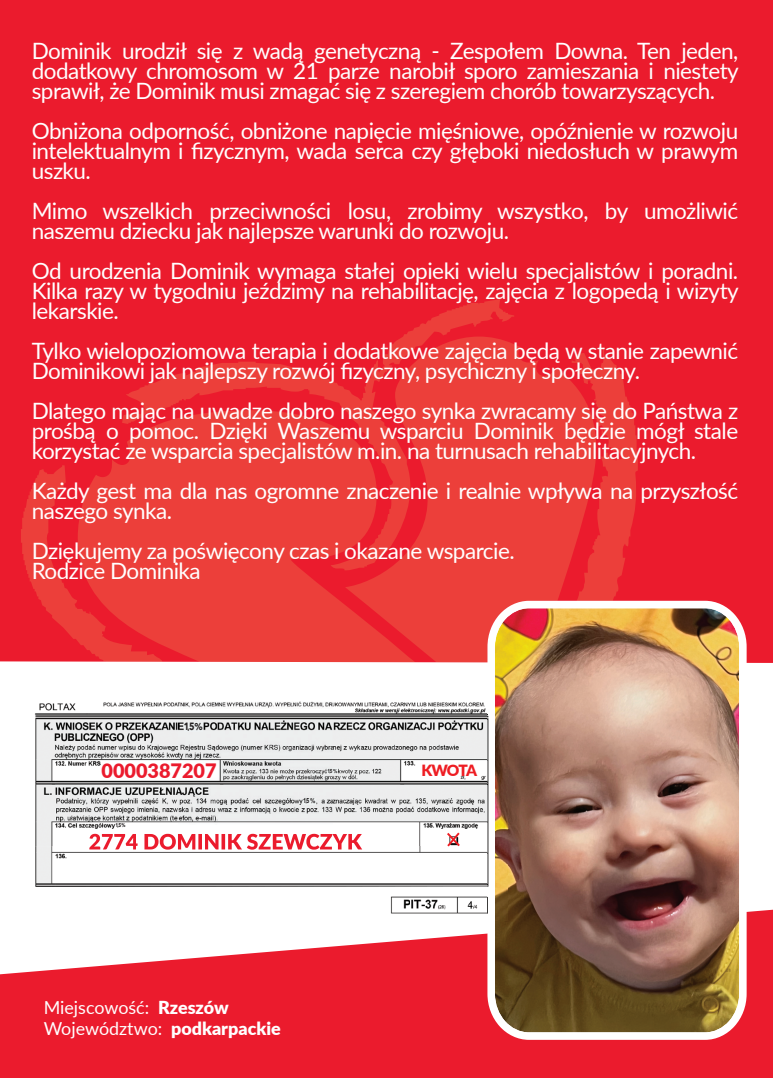
<style>
.page{position:relative;width:773px;height:1078px;background:#fff}
.page>*{position:absolute;margin:0;border:0;box-sizing:border-box;transform-origin:0 0}
.t1{font:22.5px/20px "Lato";letter-spacing:-.025em;color:#fff;text-align:justify}
.t2{font:900 19.75px "Lato";color:#eb1b2d}
.t3{font:18px/21.5px "Lato";color:#fff}
.t4{font:900 15.5px "Lato";letter-spacing:-.07em;color:#ee1d23}
.t5{font:700 10.5px "Avenir Next LT Pro";color:#231f20;scale:.81 1}
.t6{font:700 7px "Arial";color:#231f20;scale:.81 1}
.t7{font:700 5.75px "Arial";color:#231f20;scale:.81 1}
.t8{font:700 5.5px "Avenir Next LT Pro";color:#231f20;scale:.81 1}
.s1{font-size:8.25px}
.s2{font-size:9.75px}
.s3{font-size:4.5px}
.s4{font-size:5.5px}
.s5{font-size:6.5px}
.s6{font-weight:900}
</style>
<div class="page">
<div style="left:0;top:0;width:772px;height:785px;background:#eb1b2d"></div>
<svg style="left:21px;top:299px;width:616px;height:362px;fill:#eb3d39"></svg>
<svg style="left:78px;top:410px;width:337px;height:251px;fill:#ec3f3a"></svg>
<div style="left:0;top:661px;width:772px;height:124px;background:#fff"></div>
<svg style="left:0;top:909px;width:772px;height:168px;fill:#eb1b2d"></svg>
<img style="left:487px;top:600px;width:259px;height:439px">
<img style="left:24px;top:699px;width:154px;height:147px">
<img style="left:178px;top:699px;width:155px;height:124px">
<img style="left:333px;top:699px;width:154px;height:147px">
<img style="left:24px;top:846px;width:463px;height:73px">
<img style="left:487px;top:699px;width:20px;height:220px">
<img style="left:89px;top:833px;width:273px;height:16px">
<div style="left:184px;top:722px;width:19px;height:9px;background:#edf1f2"></div>
<svg style="left:447px;top:832px;width:13px;height:14px"></svg>
<div style="left:303px;top:797px;width:12px;height:7px;background:#eef2f2"></div>
<div style="left:327px;top:768px;width:10px;height:5px;background:#eef2f2"></div>
<div style="left:116px;top:822px;width:12px;height:7px;background:#fff"></div>
<p class="t1" style="left:32px;top:39px;width:708px">Dominik urodził się z wadą genetyczną - Zespołem Downa. Ten jeden, dodatkowy chromosom w 21 parze narobił sporo zamieszania i niestety sprawił, że Dominik musi zmagać się z szeregiem chorób towarzyszących.</p>
<p class="t1" style="left:32px;top:119px;width:708px">Obniżona odporność, obniżone napięcie mięśniowe, opóźnienie w rozwoju intelektualnym i fizycznym, wada serca czy głęboki niedosłuch w prawym uszku.</p>
<p class="t1" style="left:32px;top:199px;width:707px">Mimo wszelkich przeciwności losu, zrobimy wszystko, by umożliwić naszemu dziecku jak najlepsze warunki do rozwoju.</p>
<p class="t1" style="left:32px;top:259px;width:708px">Od urodzenia Dominik wymaga stałej opieki wielu specjalistów i poradni.<br>Kilka razy w tygodniu jeździmy na rehabilitację, zajęcia z logopedą i wizyty lekarskie.</p>
<p class="t1" style="left:32px;top:339px;width:707px">Tylko wielopoziomowa terapia i dodatkowe zajęcia będą w stanie zapewnić<br>Dominikowi jak najlepszy rozwój fizyczny, psychiczny i społeczny.</p>
<p class="t1" style="left:32px;top:399px;width:708px">Dlatego mając na uwadze dobro naszego synka zwracamy się do Państwa z prośbą o pomoc. Dzięki Waszemu wsparciu Dominik będzie mógł stale korzystać ze wsparcia specjalistów m.in. na turnusach rehabilitacyjnych.</p>
<p class="t1" style="left:32px;top:480px;width:707px">Każdy gest ma dla nas ogromne znaczenie i realnie wpływa na przyszłość naszego synka.</p>
<p class="t1" style="left:32px;top:540px;width:484px">Dziękujemy za poświęcony czas i okazane wsparcie.<br>Rodzice Dominika</p>
<p class="t5" style="left:184px;top:720px;width:25px">1 5<span class="s1">,</span> <span class="s2">%</span></p>
<p class="t2" style="left:101px;top:756px;width:117px">0000387207</p>
<p class="t4" style="left:421px;top:758px;width:57px">KWOTA</p>
<p class="t7" style="left:327px;top:766px;width:14px">1 5<span class="s3">,</span> <span class="s4">%</span></p>
<p class="t8" style="left:116px;top:821px;width:14px">1 5, %</p>
<p class="t6" style="left:303px;top:795px;width:17px">1 5<span class="s4">,</span> <span class="s5">%</span></p>
<p class="t3" style="left:44px;top:995px;width:238px">Miejscowość: <span class="s6">Rzeszów<br></span>Województwo: <span class="s6">podkarpackie</span></p>
</div>
